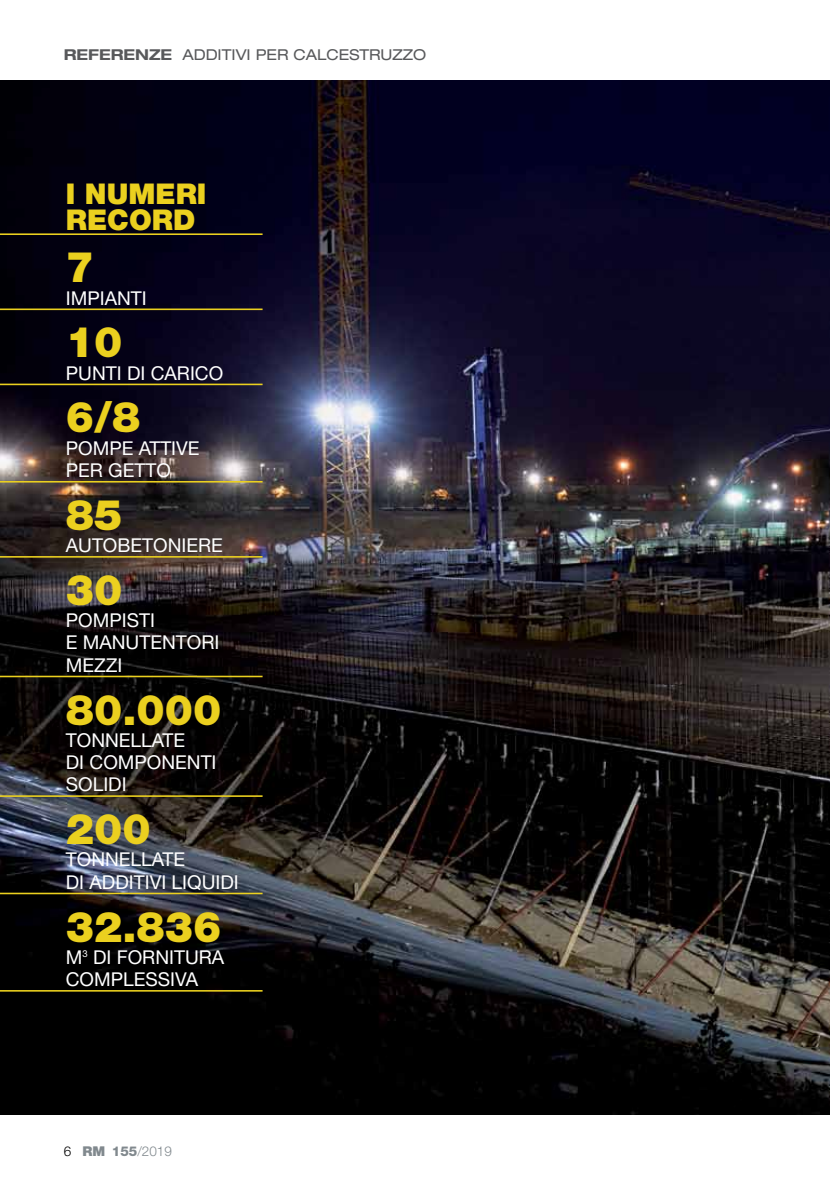
<style>
.page{position:relative;width:830px;height:1191px;background:#fff}
.page>*{position:absolute;margin:0;border:0;box-sizing:border-box;transform-origin:0 0}
.t1{font:900 42.3px "Helvetica Neue LT Std";color:#ebd01f}
.t2{font:900 28.65px/25.5px "Helvetica Neue LT Std";color:#ebd01f}
.t3{font:19.05px/22.2px "Helvetica Neue LT Std";color:#fff}
.t4{font:expanded 15px "Helvetica Neue LT Std";color:#58595b}
.t5{font:300 13.5px "Helvetica Neue LT Std";color:#81898e}
.s1{font-weight:700}
.s2{color:#000}
.s3{font-weight:900}
.s4{font-weight:800}
</style>
<div class="page">
<img style="left:0;top:81px;width:829px;height:1033px">
<hr style="left:0;top:233px;width:262px;height:2px;background:#ebd01f">
<hr style="left:0;top:308px;width:262px;height:2px;background:#ebd01f">
<hr style="left:0;top:383px;width:262px;height:2px;background:#ebd01f">
<hr style="left:0;top:481px;width:262px;height:1px;background:#ebd01f">
<hr style="left:0;top:556px;width:262px;height:1px;background:#ebd01f">
<hr style="left:0;top:675px;width:262px;height:2px;background:#ebd01f">
<hr style="left:0;top:892px;width:262px;height:2px;background:#ebd01f">
<hr style="left:0;top:990px;width:262px;height:1px;background:#ebd01f">
<hr style="left:0;top:795px;width:262px;height:2px;background:#ebd01f">
<p class="t4" style="left:64px;top:45px;width:363px"><span class="s1">REFERENZE</span> ADDITIVI PER CALCESTRUZZO</p>
<h2 class="t2" style="left:66px;top:181px;width:131px">I NUMERI<br>RECORD</h2>
<h1 class="t1" style="left:66px;top:242px;width:30px">7</h1>
<p class="t3" style="left:66px;top:286px;width:79px">IMPIANTI</p>
<h1 class="t1" style="left:66px;top:317px;width:58px">10</h1>
<p class="t3" style="left:66px;top:361px;width:159px">PUNTI DI CARICO</p>
<h1 class="t1" style="left:66px;top:392px;width:76px">6/8</h1>
<p class="t3" style="left:66px;top:436px;width:135px">POMPE ATTIVE<br>PER GETTO</p>
<h1 class="t1" style="left:66px;top:489px;width:58px">85</h1>
<p class="t3" style="left:66px;top:534px;width:158px">AUTOBETONI ERE</p>
<h1 class="t1" style="left:66px;top:564px;width:58px">30</h1>
<p class="t3" style="left:66px;top:609px;width:152px">POMPISTI<br>E MANUTENTORI<br>MEZZI</p>
<h1 class="t1" style="left:66px;top:684px;width:157px">80.000</h1>
<p class="t3" style="left:66px;top:728px;width:149px">TONNELLATE<br>DI COMPONENTI<br>SOLI DI</p>
<h1 class="t1" style="left:66px;top:804px;width:86px">200</h1>
<p class="t3" style="left:66px;top:848px;width:171px">TONNELLATE<br>DI ADDITIVI LIQUI DI</p>
<h1 class="t1" style="left:66px;top:901px;width:157px">32.836</h1>
<p class="t3" style="left:66px;top:945px;width:160px">M<sup>3</sup> DI FORNITURA<br>COMPLESSIVA</p>
<p class="t5" style="left:64px;top:1142px;width:110px"><span class="s2">6</span> <span class="s3">RM</span> <span class="s4">155</span>/2019</p>
</div>
